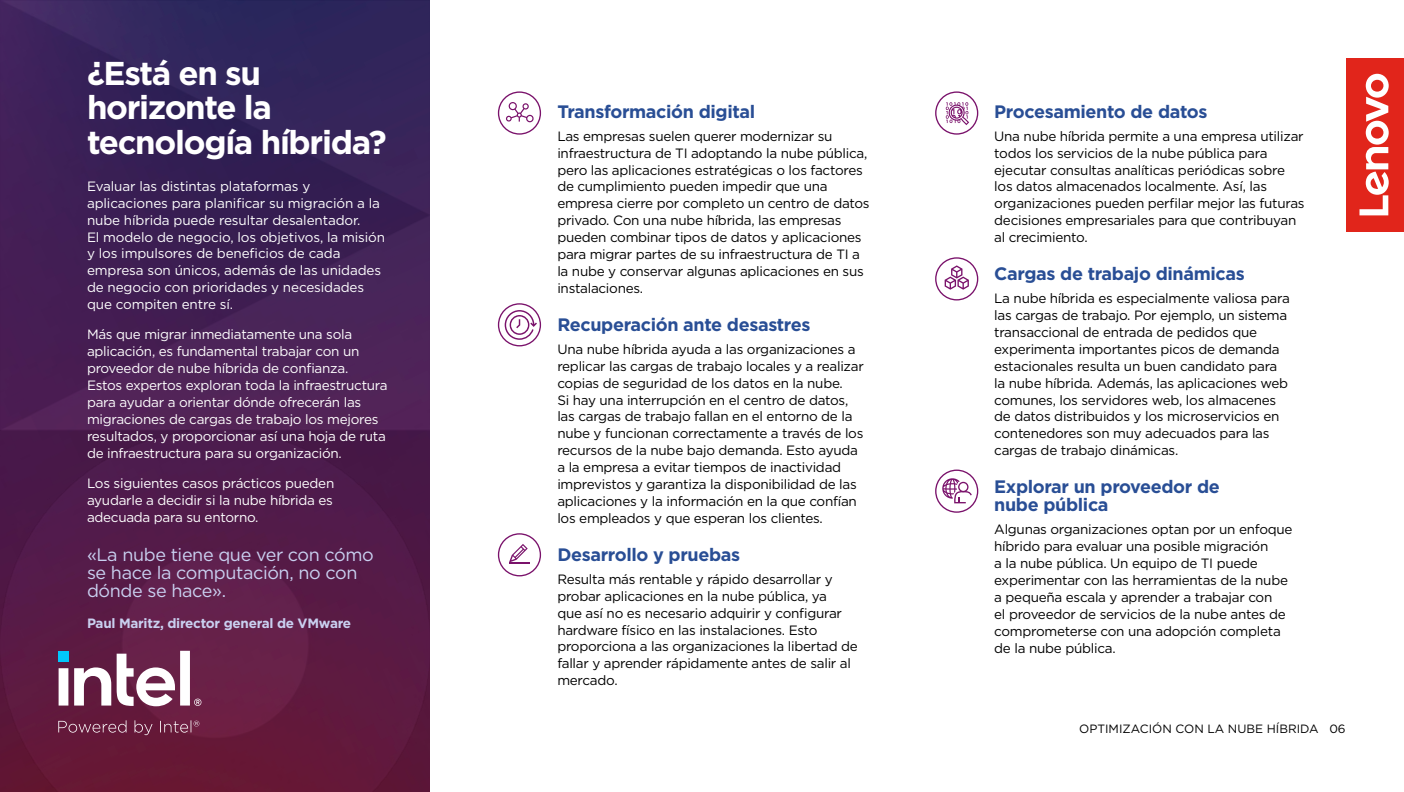
<style>
.page{position:relative;width:1404px;height:792px;background:#fff}
.page>*{position:absolute;margin:0;border:0;box-sizing:border-box;transform-origin:0 0}
.t1{font:700 33px/34.5px "Gotham";letter-spacing:-.04em;color:#fff}
.t2{font:700 18px/18px "Gotham";letter-spacing:-.02em;color:#294e95}
.t3{font:18px/18px "Gotham";letter-spacing:-.02em;color:#c9d0f0}
.t4{font:13.5px/16.8px "Gotham";letter-spacing:-.02em;color:#000}
.t5{font:13.5px/16.8px "Gotham";letter-spacing:-.02em;color:#fff}
.t6{font:700 13.5px "Gotham";letter-spacing:-.02em;color:#c9d0f0}
.t7{font:12px "Gotham";color:#000}
</style>
<div class="page">
<img style="left:0;top:0;width:430px;height:792px">
<svg style="left:935px;top:91px;width:43px;height:44px"></svg>
<svg style="left:935px;top:257px;width:43px;height:43px"></svg>
<svg style="left:498px;top:91px;width:43px;height:44px"></svg>
<svg style="left:498px;top:533px;width:43px;height:43px"></svg>
<svg style="left:935px;top:469px;width:43px;height:44px"></svg>
<svg style="left:498px;top:303px;width:43px;height:43px"></svg>
<div style="left:1346px;top:58px;width:58px;height:173px;background:#e1251b"></div>
<svg style="left:1359px;top:74px;width:30px;height:141px"></svg>
<svg style="left:58px;top:720px;width:141px;height:15px;background:#793654"></svg>
<div style="left:58px;top:651px;width:11px;height:11px;background:#00c7fc"></div>
<svg style="left:59px;top:650px;width:142px;height:56px"></svg>
<h1 class="t1" style="left:87px;top:56px;width:301px">¿Está en su horizonte la tecnología híbrida?</h1>
<p class="t5" style="left:87px;top:177px;width:300px">Evaluar las distintas plataformas y aplicaciones para planificar su migración a la nube híbrida puede resultar desalentador.<br>El modelo de negocio, los objetivos, la misión y los impulsores de beneficios de cada empresa son únicos, además de las unidades de negocio con prioridades y necesidades que compiten entre sí.</p>
<p class="t5" style="left:87px;top:326px;width:302px">Más que migrar inmediatamente una sola aplicación, es fundamental trabajar con un proveedor de nube híbrida de confianza.<br>Estos expertos exploran toda la infraestructura para ayudar a orientar dónde ofrecerán las migraciones de cargas de trabajo los mejores resultados, y proporcionar así una hoja de ruta de infraestructura para su organización.</p>
<p class="t5" style="left:87px;top:474px;width:249px;text-align:justify">Los siguientes casos prácticos pueden ayudarle a decidir si la nube híbrida es adecuada para su entorno.</p>
<h2 class="t3" style="left:87px;top:545px;width:288px">«La nube tiene que ver con cómo se hace la computación, no con dónde se hace».</h2>
<p class="t6" style="left:87px;top:613px;width:266px">Paul Maritz, director general de VMware</p>
<h2 class="t2" style="left:557px;top:102px;width:199px">Transformación digital</h2>
<p class="t4" style="left:557px;top:127px;width:314px">Las empresas suelen querer modernizar su infraestructura de TI adoptando la nube pública, pero las aplicaciones estratégicas o los factores de cumplimiento pueden impedir que una empresa cierre por completo un centro de datos privado. Con una nube híbrida, las empresas pueden combinar tipos de datos y aplicaciones para migrar partes de su infraestructura de TI a la nube y conservar algunas aplicaciones en sus instalaciones.</p>
<h2 class="t2" style="left:557px;top:315px;width:255px">Recuperación ante desastres</h2>
<p class="t4" style="left:557px;top:340px;width:308px">Una nube híbrida ayuda a las organizaciones a replicar las cargas de trabajo locales y a realizar copias de seguridad de los datos en la nube.<br>Si hay una interrupción en el centro de datos, las cargas de trabajo fallan en el entorno de la nube y funcionan correctamente a través de los recursos de la nube bajo demanda. Esto ayuda a la empresa a evitar tiempos de inactividad imprevistos y garantiza la disponibilidad de las aplicaciones y la información en la que confían los empleados y que esperan los clientes.</p>
<h2 class="t2" style="left:557px;top:545px;width:184px">Desarrollo y pruebas</h2>
<p class="t4" style="left:557px;top:570px;width:302px">Resulta más rentable y rápido desarrollar y probar aplicaciones en la nube pública, ya<br>que así no es necesario adquirir y configurar hardware físico en las instalaciones. Esto proporciona a las organizaciones la libertad de fallar y aprender rápidamente antes de salir al mercado.</p>
<h2 class="t2" style="left:994px;top:102px;width:215px">Procesamiento de datos</h2>
<p class="t4" style="left:994px;top:127px;width:312px">Una nube híbrida permite a una empresa utilizar todos los servicios de la nube pública para ejecutar consultas analíticas periódicas sobre los datos almacenados localmente. Así, las organizaciones pueden perfilar mejor las futuras decisiones empresariales para que contribuyan al crecimiento.</p>
<h2 class="t2" style="left:994px;top:265px;width:252px">Cargas de trabajo dinámicas</h2>
<p class="t4" style="left:994px;top:290px;width:297px">La nube híbrida es especialmente valiosa para las cargas de trabajo. Por ejemplo, un sistema transaccional de entrada de pedidos que experimenta importantes picos de demanda estacionales resulta un buen candidato para la nube híbrida. Además, las aplicaciones web comunes, los servidores web, los almacenes de datos distribuidos y los microservicios en contenedores son muy adecuados para las cargas de trabajo dinámicas.</p>
<h2 class="t2" style="left:994px;top:478px;width:227px">Explorar un proveedor de nube pública</h2>
<p class="t4" style="left:994px;top:521px;width:300px">Algunas organizaciones optan por un enfoque híbrido para evaluar una posible migración<br>a la nube pública. Un equipo de TI puede experimentar con las herramientas de la nube a pequeña escala y aprender a trabajar con<br>el proveedor de servicios de la nube antes de comprometerse con una adopción completa de la nube pública.</p>
<p class="t7" style="left:1079px;top:721px;width:268px">OPTIMIZACIÓN CON LA NUBE HÍBRIDA 06</p>
</div>
